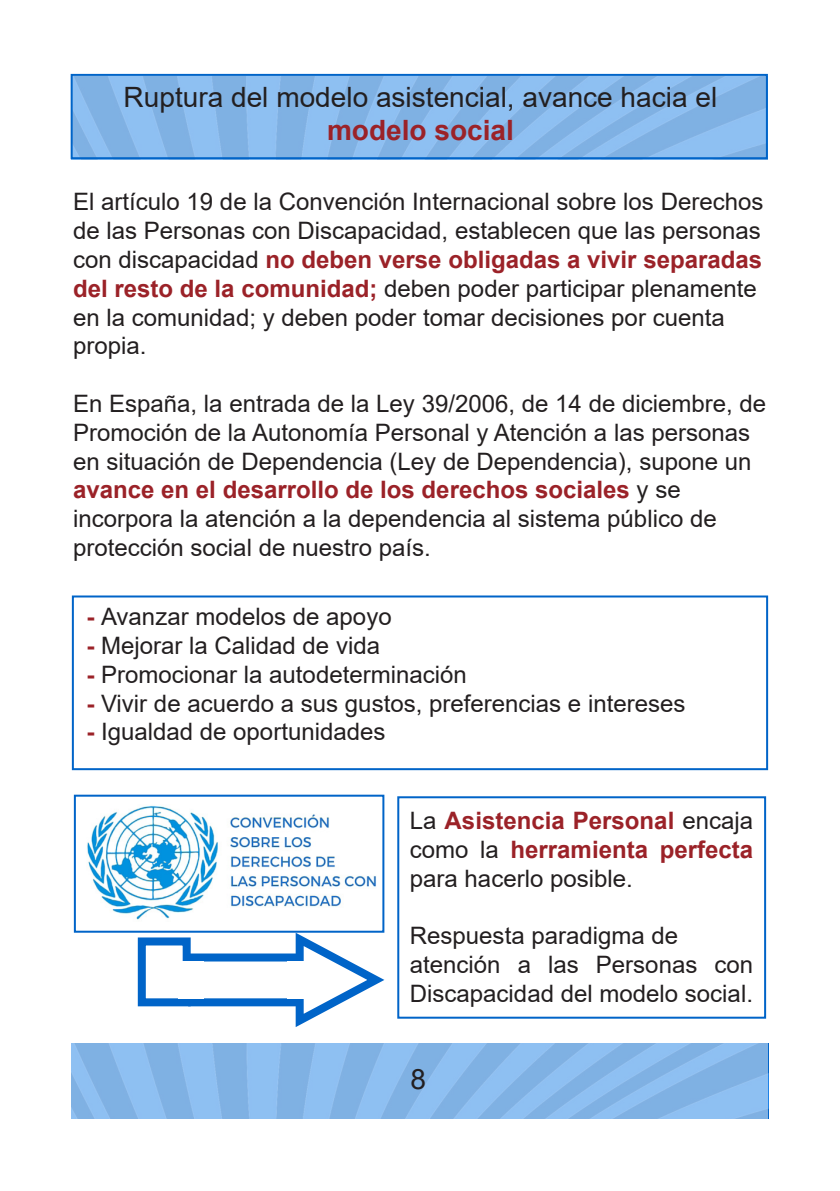
<style>
.page{position:relative;width:840px;height:1191px;background:#fff}
.page>*{position:absolute;margin:0;border:0;box-sizing:border-box;transform-origin:0 0}
.t1{font:28px "Arial";color:#231f20}
.t2{font:700 28px "Arial";color:#9b2228}
.t3{font:24px/28.8px "Arial";color:#231f20}
.t4{font:700 24px/28.8px "Arial";color:#9b2228;text-align:justify}
.s1{font-weight:700;color:#9b2228}
.s2{font-weight:400;color:#231f20}
</style>
<div class="page">
<div style="left:62px;top:75px;width:705px;height:84px;background:linear-gradient(to right,#8bbbeb,#85b7ea)"></div>
<div style="left:71px;top:74px;width:696px;height:85px;border:2px solid #0064c8"></div>
<div style="left:72px;top:1043px;width:695px;height:76px;background:#8ab8e8"></div>
<img style="left:87px;top:805px;width:289px;height:115px">
<div style="left:74px;top:794px;width:310px;height:138px;border:2px solid #0064c8"></div>
<div style="left:72px;top:595px;width:695px;height:175px;border:2px solid #0064c8"></div>
<div style="left:397px;top:796px;width:368px;height:222px;border:2px solid #0064c8"></div>
<div style="left:188px;top:953px;width:112px;height:53px;border:8px solid #0064c8"></div>
<svg style="left:291px;top:926px;width:94px;height:101px"></svg>
<div style="left:287px;top:961px;width:26px;height:37px;background:#fff"></div>
<div style="left:138px;top:937px;width:52px;height:69px;border:8px solid #0064c8"></div>
<div style="left:178px;top:961px;width:25px;height:37px;background:#fff"></div>
<p class="t1" style="left:124px;top:78px;width:594px">Ruptura del modelo asistencial, avance hacia el</p>
<p class="t2" style="left:327px;top:111px;width:188px">modelo social</p>
<p class="t3" style="left:73px;top:187px;width:691px">El artículo 19 de la Convención Internacional sobre los Derechos de las Personas con Discapacidad, establecen que las personas con discapacidad <span class="s1">no deben verse obligadas a vivir separadas del resto de la comunidad;</span> deben poder participar plenamente en la comunidad; y deben poder tomar decisiones por cuenta propia.</p>
<p class="t3" style="left:73px;top:389px;width:694px">En España, la entrada de la Ley 39/2006, de 14 de diciembre, de Promoción de la Autonomía Personal y Atención a las personas en situación de Dependencia (Ley de Dependencia), supone un <span class="s1">avance en el desarrollo de los derechos sociales</span> y se</p>
<p class="t3" style="left:73px;top:504px;width:644px">incorpora la atención a la dependencia al sistema público de</p>
<p class="t3" style="left:73px;top:533px;width:359px">protección social de nuestro país.</p>
<p class="t3" style="left:86px;top:602px;width:307px"><span class="s1">-</span> Avanzar modelos de apoyo</p>
<p class="t3" style="left:86px;top:631px;width:295px"><span class="s1">-</span> Mejorar la Calidad de vida</p>
<p class="t3" style="left:86px;top:660px;width:382px"><span class="s1">-</span> Promocionar la autodeterminación</p>
<p class="t3" style="left:86px;top:688px;width:600px"><span class="s1">-</span> Vivir de acuerdo a sus gustos, preferencias e intereses</p>
<p class="t3" style="left:86px;top:717px;width:300px"><span class="s1">-</span> Igualdad de oportunidades</p>
<p class="t4" style="left:409px;top:806px;width:344px"><span class="s2">La</span> Asistencia Personal <span class="s2">encaja como la</span> herramienta perfecta <span class="s2">para hacerlo posible.</span></p>
<p class="t3" style="left:409px;top:921px;width:270px">Respuesta paradigma de</p>
<p class="t3" style="left:409px;top:950px;width:344px">atención a las Personas con<br>Discapacidad del modelo social.</p>
<p class="t1" style="left:410px;top:1059px;width:17px">8</p>
</div>
